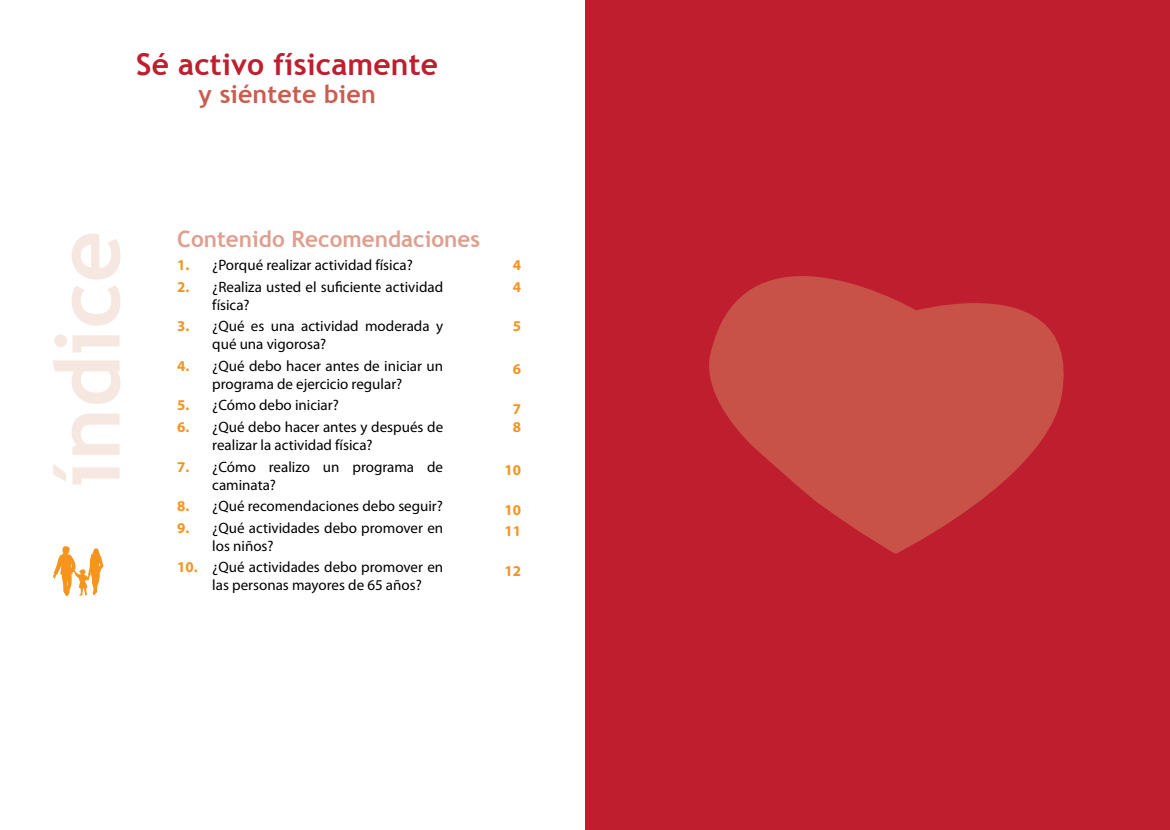
<style>
.page{position:relative;width:1170px;height:830px;background:#fff}
.page>*{position:absolute;margin:0;border:0;box-sizing:border-box;transform-origin:0 0}
.t1{font:700 90px "Trebuchet MS";color:#f6e7e1}
.t2{font:700 30px "Trebuchet MS";letter-spacing:.005em;color:#be1e2d}
.t3{font:700 25px "Trebuchet MS";letter-spacing:.005em;color:#cb5c50}
.t4{font:700 22.5px "Trebuchet MS";color:#df9f8f}
.t5{font:15px/18px "Myriad Pro";color:#000}
.t6{font:700 15px/21.5px "Myriad Pro";color:#f7941e}
.s1{font-weight:700;color:#f7941e}
</style>
<div class="page">
<div style="left:585px;top:0;width:584px;height:829px;background:#be1e2d"></div>
<svg style="left:709px;top:276px;width:355px;height:277px;fill:#c85248"></svg>
<svg style="left:53px;top:546px;width:50px;height:49px"></svg>
<h2 class="t2" style="left:136px;top:46px;width:303px">Sé activo físicamente</h2>
<h3 class="t3" style="left:198px;top:78px;width:179px">y siéntete bien</h3>
<h1 class="t1" style="left:31px;top:487px;width:258px;rotate:-90deg">índice</h1>
<h3 class="t4" style="left:177px;top:225px;width:304px">Contenido Recomendaciones</h3>
<p class="t5" style="left:177px;top:256px;width:237px"><span class="s1">1.</span> ¿Porqué realizar actividad física?</p>
<p class="t5" style="left:212px;top:277px;width:232px;text-indent:-35px"><span class="s1">2.</span> ¿Realiza usted el suficiente actividad física?</p>
<p class="t5" style="left:212px;top:317px;width:232px;text-indent:-35px"><span class="s1">3.</span> ¿Qué es una actividad moderada y qué una vigorosa?</p>
<p class="t5" style="left:177px;top:356px;width:267px;text-align:center"><span class="s1">4.</span> ¿Qué debo hacer antes de iniciar un programa de ejercicio regular?</p>
<p class="t5" style="left:177px;top:396px;width:163px"><span class="s1">5.</span> ¿Cómo debo iniciar?</p>
<p class="t5" style="left:212px;top:417px;width:232px;text-indent:-35px"><span class="s1">6.</span> ¿Qué debo hacer antes y después de realizar la actividad física?</p>
<p class="t5" style="left:212px;top:457px;width:232px;text-indent:-35px"><span class="s1">7.</span> ¿Cómo realizo un programa de caminata?</p>
<p class="t5" style="left:177px;top:496px;width:267px"><span class="s1">8.</span> ¿Qué recomendaciones debo seguir?</p>
<p class="t5" style="left:212px;top:518px;width:232px;text-indent:-35px"><span class="s1">9.</span> ¿Qué actividades debo promover en los niños?</p>
<p class="t5" style="left:212px;top:558px;width:232px;text-indent:-35px"><span class="s1">10.</span> ¿Qué actividades debo promover en las personas mayores de 65 años?</p>
<p class="t6" style="left:513px;top:254px;width:10px">4<br>4</p>
<p class="t6" style="left:513px;top:315px;width:10px">5</p>
<p class="t6" style="left:513px;top:358px;width:10px">6</p>
<p class="t6" style="left:513px;top:399px;width:10px;line-height:18px">7<br>8</p>
<p class="t6" style="left:504px;top:458px;width:18px">10</p>
<p class="t6" style="left:504px;top:498px;width:18px">10<br>11</p>
<p class="t6" style="left:504px;top:559px;width:18px">12</p>
</div>
